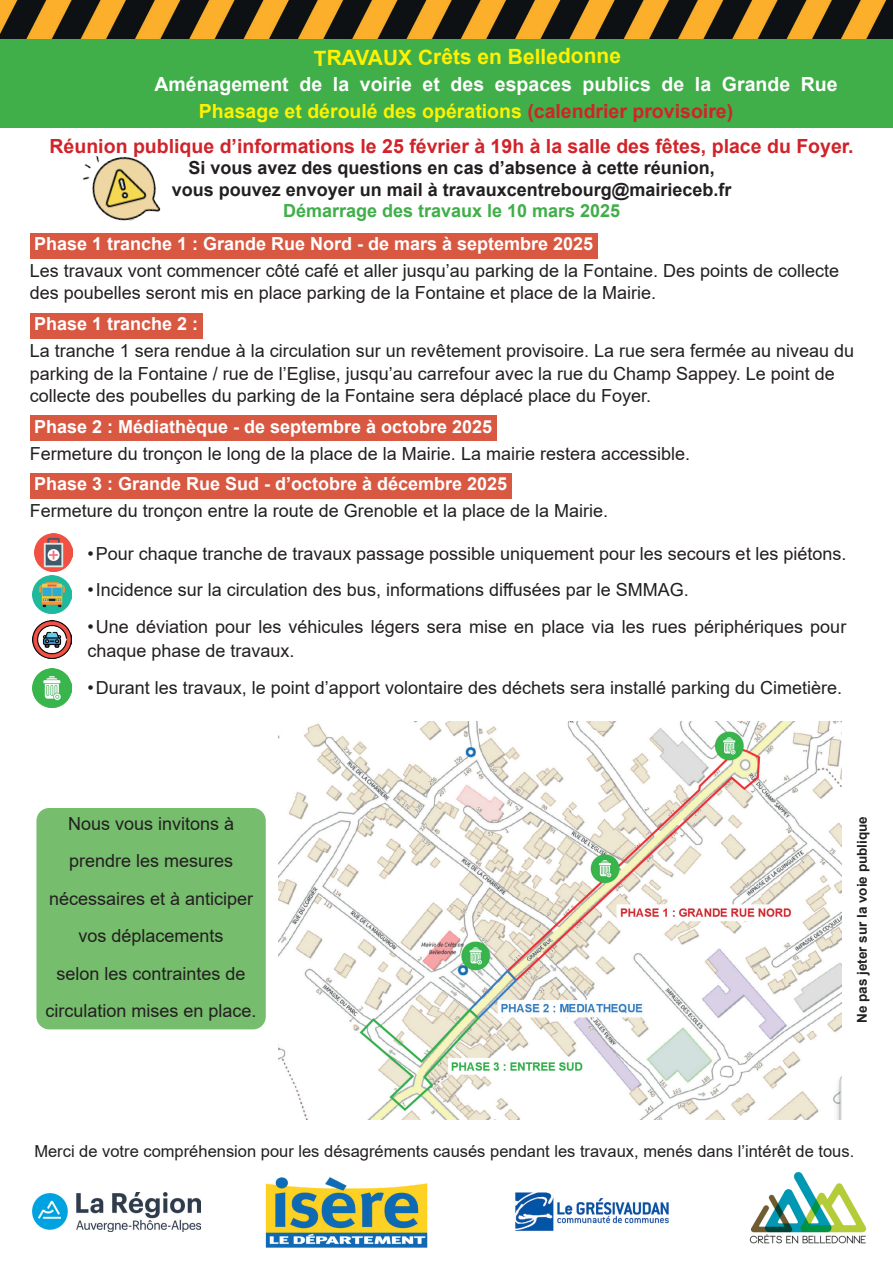
<style>
.page{position:relative;width:893px;height:1263px;background:#fff}
.page>*{position:absolute;margin:0;border:0;box-sizing:border-box;transform-origin:0 0}
.t1{font:700 21px "Arial";color:#fff101}
.t2{font:700 19.5px "Arial";color:#d1232a}
.t3{font:700 19.5px "Arial";color:#fff}
.t4{font:700 19.5px "Arial";color:#fff101}
.t5{font:18px/37.5px "Arial";color:#231f20}
.t6{font:700 18px "Arial";color:#fff}
.t7{font:700 18px/21.6px "Arial";color:#231f20;text-align:center}
.t8{font:700 18px "Arial";color:#40ae49}
.t9{font:16.5px "Arial";color:#231f20}
.t10{font:700 13.5px "Arial";color:#231f20}
.s1{color:#d1232a}
</style>
<div class="page">
<img style="left:0;top:0;width:893px;height:40px">
<div style="left:0;top:40px;width:893px;height:88px;background:#40ae49"></div>
<img style="left:82px;top:155px;width:79px;height:66px">
<div style="left:30px;top:233px;width:567px;height:25px;background:#d95842"></div>
<div style="left:30px;top:313px;width:172px;height:25px;background:#d95842"></div>
<div style="left:30px;top:415px;width:466px;height:26px;background:#d95842"></div>
<div style="left:30px;top:473px;width:481px;height:25px;background:#d95842"></div>
<img style="left:33px;top:1192px;width:167px;height:39px">
<img style="left:265px;top:1177px;width:163px;height:71px">
<img style="left:515px;top:1192px;width:154px;height:39px">
<img style="left:749px;top:1171px;width:118px;height:73px">
<img style="left:279px;top:721px;width:563px;height:398px">
<div style="left:36px;top:808px;width:230px;height:221px;background:#76bd6d;border-radius:13px"></div>
<img style="left:34px;top:533px;width:39px;height:38px">
<img style="left:33px;top:576px;width:38px;height:38px">
<img style="left:33px;top:669px;width:38px;height:38px">
<img style="left:33px;top:620px;width:38px;height:38px">
<p class="t1" style="left:313px;top:45px;width:309px;rotate:-1deg">TRAVAUX Crêts en Belledonne</p>
<p class="t3" style="left:154px;top:70px;width:685px">Aménagement de la voirie et des espaces publics de la Grande Rue</p>
<p class="t4" style="left:199px;top:97px;width:536px">Phasage et déroulé des opérations <span class="s1">(calendrier provisoire)</span></p>
<p class="t2" style="left:50px;top:132px;width:806px">Réunion publique d’informations le 25 février à 19h à la salle des fêtes, place du Foyer.</p>
<p class="t7" style="left:172px;top:157px;width:561px">Si vous avez des questions en cas d’absence à cette réunion, vous pouvez envoyer un mail à travauxcentrebourg@mairieceb.fr</p>
<p class="t8" style="left:283px;top:198px;width:339px">Démarrage des travaux le 10 mars 2025</p>
<p class="t6" style="left:34px;top:231px;width:561px">Phase 1 tranche 1 : Grande Rue Nord - de mars à septembre 2025</p>
<p class="t5" style="left:30px;top:259px;width:811px;line-height:22.5px">Les travaux vont commencer côté café et aller jusqu’au parking de la Fontaine. Des points de collecte des poubelles seront mis en place parking de la Fontaine et place de la Mairie.</p>
<p class="t6" style="left:34px;top:311px;width:166px">Phase 1 tranche 2 :</p>
<p class="t5" style="left:30px;top:339px;width:826px;line-height:22.5px">La tranche 1 sera rendue à la circulation sur un revêtement provisoire. La rue sera fermée au niveau du parking de la Fontaine / rue de l’Eglise, jusqu’au carrefour avec la rue du Champ Sappey. Le point de collecte des poubelles du parking de la Fontaine sera déplacé place du Foyer.</p>
<p class="t6" style="left:34px;top:414px;width:460px">Phase 2 : Médiathèque - de septembre à octobre 2025</p>
<p class="t5" style="left:30px;top:434px;width:662px">Fermeture du tronçon le long de la place de la Mairie. La mairie restera accessible.</p>
<p class="t6" style="left:34px;top:471px;width:475px">Phase 3 : Grande Rue Sud - d’octobre à décembre 2025</p>
<p class="t5" style="left:30px;top:492px;width:580px">Fermeture du tronçon entre la route de Grenoble et la place de la Mairie.</p>
<p class="t5" style="left:87px;top:534px;width:760px">•Pour chaque tranche de travaux passage possible uniquement pour les secours et les piétons.</p>
<p class="t5" style="left:87px;top:571px;width:603px">•Incidence sur la circulation des bus, informations diffusées par le SMMAG.</p>
<p class="t5" style="left:87px;top:615px;width:760px;line-height:24px">•Une déviation pour les véhicules légers sera mise en place via les rues périphériques pour chaque phase de travaux.</p>
<p class="t5" style="left:87px;top:669px;width:756px">•Durant les travaux, le point d’apport volontaire des déchets sera installé parking du Cimetière.</p>
<p class="t5" style="left:46px;top:804px;width:213px;text-align:center">Nous vous invitons à prendre les mesures nécessaires et à anticiper vos déplacements<br>selon les contraintes de circulation mises en place.</p>
<p class="t10" style="left:853px;top:1023px;width:209px;rotate:-90deg">Ne pas jeter sur la voie publique</p>
<p class="t9" style="left:34px;top:1140px;width:821px">Merci de votre compréhension pour les désagréments causés pendant les travaux, menés dans l’intérêt de tous.</p>
</div>
